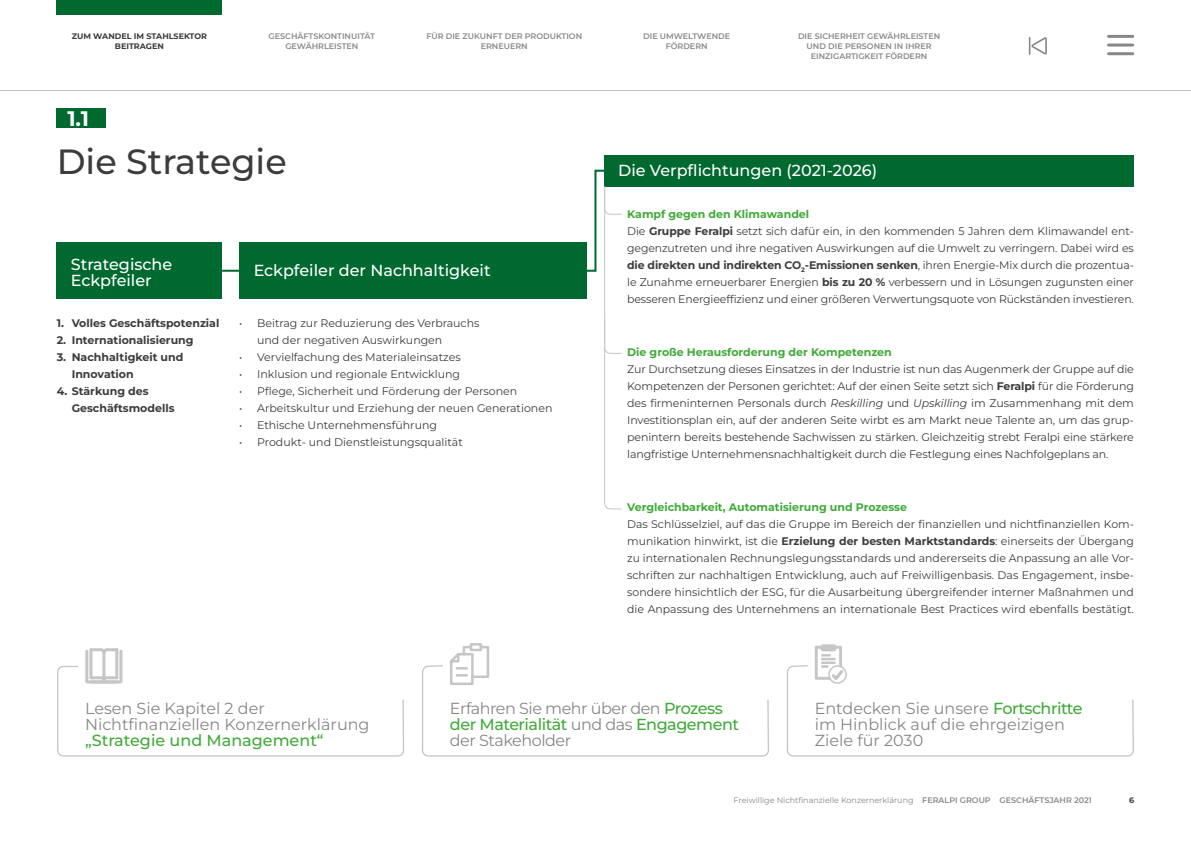
<style>
.page{position:relative;width:1191px;height:842px;background:#fff}
.page>*{position:absolute;margin:0;border:0;box-sizing:border-box;transform-origin:0 0}
.t1{font:500 35px "Montserrat";color:#3c3c3b}
.t2{font:700 21px "Montserrat";color:#fff}
.t3{font:16px/16px "Montserrat";color:#878787}
.t4{font:500 16px/16px "Montserrat";color:#fff}
.t5{font:16px/16px "Montserrat";letter-spacing:-.03em;color:#878787}
.t6{font:500 16px "Montserrat";color:#40aa39}
.t7{font:11px/17px "Montserrat";letter-spacing:-.01em;color:#3c3c3b}
.t8{font:700 11px/17px "Montserrat";color:#3c3c3b}
.t9{font:700 11px "Montserrat";color:#40aa39}
.t10{font:600 8px/10px "Montserrat";color:#878787;text-align:center}
.t11{font:8px "Montserrat";color:#878787}
.t12{font:700 8px/10px "Montserrat";color:#3c3c3b;text-align:center}
.s1{font-weight:700;color:#40aa39}
.s2{font-weight:700}
.s3{font-style:italic}
.s4{font-weight:500;color:#40aa39}
.s5{font-weight:600}
</style>
<div class="page">
<div style="left:57px;top:0;width:165px;height:14px;background:#00692f"></div>
<hr style="left:1108px;top:35px;width:24px;height:3px;background:#878787">
<hr style="left:1108px;top:44px;width:24px;height:3px;background:#878787">
<hr style="left:1108px;top:52px;width:24px;height:3px;background:#878787">
<svg style="left:1028px;top:37px;width:18px;height:18px"></svg>
<hr style="left:0;top:90px;width:1191px;height:1px;background:#c6c6c6">
<svg style="left:422px;top:643px;width:347px;height:114px"></svg>
<svg style="left:57px;top:648px;width:348px;height:109px"></svg>
<svg style="left:786px;top:644px;width:348px;height:113px"></svg>
<div style="left:57px;top:242px;width:165px;height:57px;background:#00692f"></div>
<div style="left:239px;top:242px;width:348px;height:57px;background:#00692f"></div>
<div style="left:604px;top:155px;width:529px;height:31px;background:#00692f"></div>
<div style="left:57px;top:108px;width:49px;height:20px;background:#00692f"></div>
<svg style="left:222px;top:270px;width:17px;height:2px"></svg>
<svg style="left:587px;top:169px;width:35px;height:341px"></svg>
<p class="t12" style="left:72px;top:31px;width:137px">ZUM WANDEL IM STAHLSEKTOR<br>BEITRAGEN</p>
<p class="t10" style="left:269px;top:31px;width:108px">GESCHÄFTSKONTINUITÄT<br>GEWÄHRLEISTEN</p>
<p class="t10" style="left:426px;top:31px;width:157px">FÜR DIE ZUKUNFT DER PRODUKTION<br>ERNEUERN</p>
<p class="t10" style="left:643px;top:31px;width:88px">DIE UMWELTWENDE<br>FÖRDERN</p>
<p class="t10" style="left:798px;top:31px;width:144px">DIE SICHERHEIT GEWÄHRLEISTEN<br>UND DIE PERSONEN IN IHRER<br>EINZIGARTIGKEIT FÖRDERN</p>
<h2 class="t2" style="left:67px;top:104px;width:23px">1.1</h2>
<h1 class="t1" style="left:57px;top:139px;width:232px">Die Strategie</h1>
<h3 class="t4" style="left:71px;top:256px;width:103px">Strategische<br>Eckpfeiler</h3>
<h3 class="t4" style="left:254px;top:262px;width:238px">Eckpfeiler der Nachhaltigkeit</h3>
<p class="t8" style="left:57px;top:314px;width:164px">1. Volles Geschäftspotenzial</p>
<p class="t8" style="left:57px;top:331px;width:138px">2. Internationalisierung</p>
<p class="t8" style="left:72px;top:348px;width:113px;text-indent:-15px">3. Nachhaltigkeit und<br>Innovation</p>
<p class="t8" style="left:72px;top:382px;width:104px;text-indent:-15px">4. Stärkung des<br>Geschäftsmodells</p>
<p class="t7" style="left:257px;top:314px;width:224px;text-indent:-18px">• Beitrag zur Reduzierung des Verbrauchs und der negativen Auswirkungen</p>
<p class="t7" style="left:239px;top:348px;width:223px">• Vervielfachung des Materialeinsatzes</p>
<p class="t7" style="left:239px;top:365px;width:222px">• Inklusion und regionale Entwicklung</p>
<p class="t7" style="left:239px;top:382px;width:280px">• Pflege, Sicherheit und Förderung der Personen</p>
<p class="t7" style="left:239px;top:399px;width:315px">• Arbeitskultur und Erziehung der neuen Generationen</p>
<p class="t7" style="left:239px;top:416px;width:199px">• Ethische Unternehmensführung</p>
<p class="t7" style="left:239px;top:433px;width:225px">• Produkt- und Dienstleistungsqualität</p>
<h3 class="t4" style="left:618px;top:162px;width:260px">Die Verpflichtungen (2021-2026)</h3>
<p class="t7" style="left:627px;top:205px;width:508px"><span class="s1">Kampf gegen den Klimawandel<br></span>Die <span class="s2">Gruppe Feralpi</span> setzt sich dafür ein, in den kommenden 5 Jahren dem Klimawandel ent&shy;gegenzutreten und ihre negativen Auswirkungen auf die Umwelt zu verringern. Dabei wird es <span class="s2">die direkten und indirekten CO</span><sub>2</sub><span class="s2">-Emissionen senken</span>, ihren Energie-Mix durch die prozentua&shy;le Zunahme erneuerbarer Energien <span class="s2">bis zu 20 %</span> verbessern und in Lösungen zugunsten einer besseren Energieeffizienz und einer größeren Verwertungsquote von Rückständen investieren.</p>
<p class="t9" style="left:627px;top:345px;width:266px">Die große Herausforderung der Kompetenzen</p>
<p class="t7" style="left:627px;top:360px;width:508px;text-align:justify">Zur Durchsetzung dieses Einsatzes in der Industrie ist nun das Augenmerk der Gruppe auf die Kompetenzen der Personen gerichtet: Auf der einen Seite setzt sich <span class="s2">Feralpi</span> für die Förderung des firmeninternen Personals durch <span class="s3">Reskilling</span> und <span class="s3">Upskilling</span> im Zusammenhang mit dem Investitionsplan ein, auf der anderen Seite wirbt es am Markt neue Talente an, um das grup&shy;penintern bereits bestehende Sachwissen zu stärken. Gleichzeitig strebt Feralpi eine stärkere langfristige Unternehmensnachhaltigkeit durch die Festlegung eines Nachfolgeplans an.</p>
<p class="t9" style="left:627px;top:500px;width:281px">Vergleichbarkeit, Automatisierung und Prozesse</p>
<p class="t7" style="left:627px;top:515px;width:508px;text-align:justify">Das Schlüsselziel, auf das die Gruppe im Bereich der finanziellen und nichtfinanziellen Kom&shy;munikation hinwirkt, ist die <span class="s2">Erzielung der besten Marktstandards</span>: einerseits der Übergang zu internationalen Rechnungslegungsstandards und andererseits die Anpassung an alle Vor&shy;schriften zur nachhaltigen Entwicklung, auch auf Freiwilligenbasis. Das Engagement, insbe&shy;sondere hinsichtlich der ESG, für die Ausarbeitung übergreifender interner Maßnahmen und die Anpassung des Unternehmens an internationale Best Practices wird ebenfalls bestätigt.</p>
<h3 class="t3" style="left:85px;top:699px;width:286px">Lesen Sie Kapitel 2 der<br>Nichtfinanziellen Konzernerklärung</h3>
<h3 class="t6" style="left:85px;top:729px;width:240px">„Strategie und Management“</h3>
<h3 class="t5" style="left:450px;top:699px;width:291px">Erfahren Sie mehr über den <span class="s4">Prozess der Materialität</span> und das <span class="s4">Engagement </span>der Stakeholder</h3>
<h3 class="t3" style="left:814px;top:699px;width:269px">Entdecken Sie unsere <span class="s4">Fortschritte </span>im Hinblick auf die ehrgeizigen<br>Ziele für 2030</h3>
<p class="t11" style="left:733px;top:795px;width:360px">Freiwillige Nichtfinanzielle Konzernerklärung <span class="s5">FERALPI GROUP GESCHÄFTSJAHR 2021</span></p>
<p class="t12" style="left:1129px;top:795px;width:7px">6</p>
</div>
